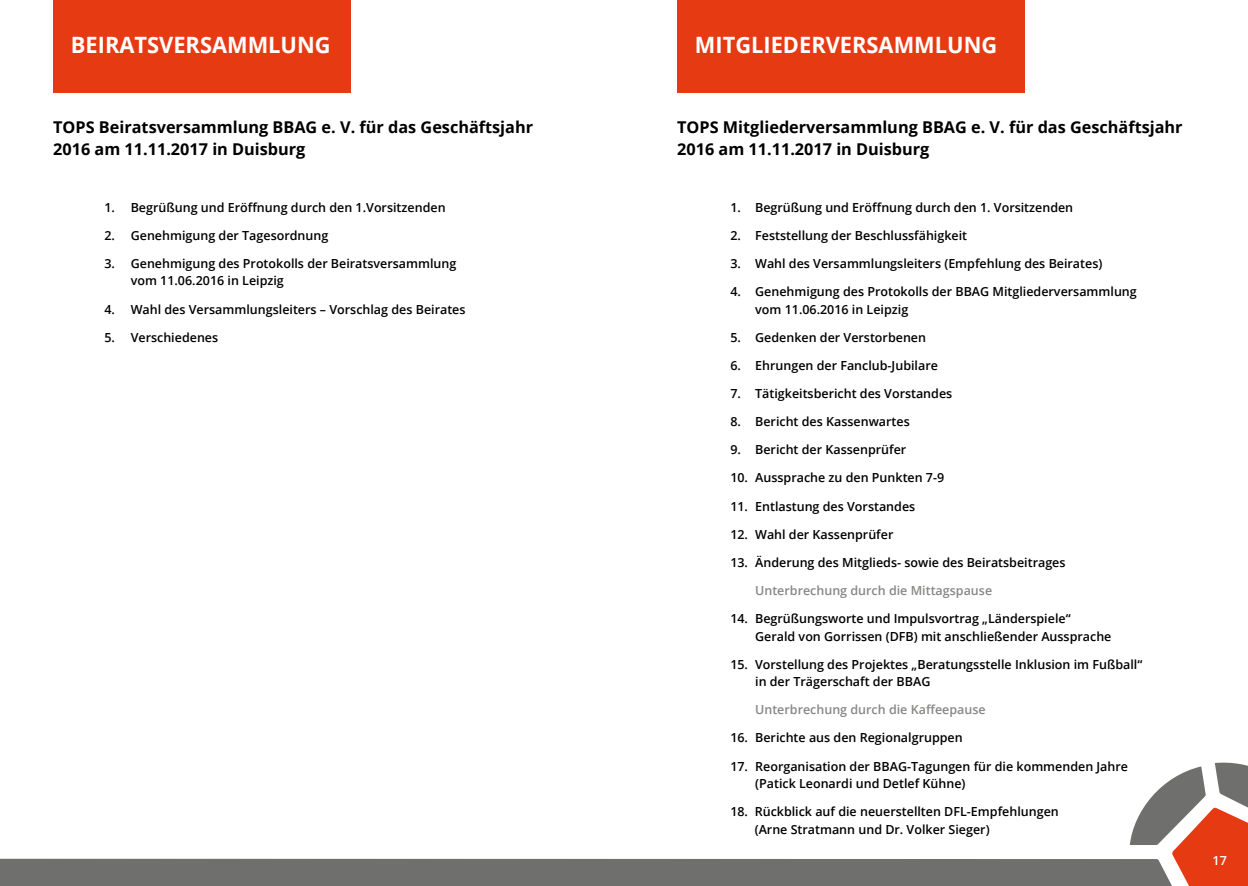
<style>
.page{position:relative;width:1248px;height:886px;background:#fff}
.page>*{position:absolute;margin:0;border:0;box-sizing:border-box;transform-origin:0 0}
.t1{font:700 22.5px "Open Sans";color:#fff}
.t2{font:700 16.25px/22.5px "Open Sans";color:#000}
.t3{font:600 12.5px/17.5px "Open Sans";color:#000}
.t4{font:600 12.5px "Open Sans";color:#878786}
.t5{font:600 12.5px "Open Sans";color:#fff}
</style>
<div class="page">
<div style="left:53px;top:0;width:298px;height:92px;background:#e63a13"></div>
<div style="left:677px;top:0;width:347px;height:92px;background:#e63a13"></div>
<svg style="left:0;top:762px;width:1247px;height:124px"></svg>
<h1 class="t1" style="left:71px;top:36px;width:261px">BEIRATSVERSAMMLUNG</h1>
<h1 class="t1" style="left:694px;top:36px;width:304px">MITGLIEDERVERSAMMLUNG</h1>
<h2 class="t2" style="left:53px;top:117px;width:481px">TOPS Beiratsversammlung BBAG e. V. für das Geschäftsjahr<br>2016 am 11.11.2017 in Duisburg</h2>
<h2 class="t2" style="left:677px;top:117px;width:507px">TOPS Mitgliederversammlung BBAG e. V. für das Geschäftsjahr<br>2016 am 11.11.2017 in Duisburg</h2>
<p class="t3" style="left:104px;top:200px;width:342px">1. Begrüßung und Eröffnung durch den 1.Vorsitzenden</p>
<p class="t3" style="left:104px;top:228px;width:225px">2. Genehmigung der Tagesordnung</p>
<p class="t3" style="left:131px;top:256px;width:327px;text-indent:-26px">3. Genehmigung des Protokolls der Beiratsversammlung vom 11.06.2016 in Leipzig</p>
<p class="t3" style="left:104px;top:302px;width:362px">4. Wahl des Versammlungsleiters – Vorschlag des Beirates</p>
<p class="t3" style="left:104px;top:330px;width:115px">5. Verschiedenes</p>
<p class="t3" style="left:730px;top:200px;width:344px">1. Begrüßung und Eröffnung durch den 1. Vorsitzenden</p>
<p class="t3" style="left:730px;top:228px;width:238px">2. Feststellung der Beschlussfähigkeit</p>
<p class="t3" style="left:730px;top:256px;width:373px">3. Wahl des Versammlungsleiters (Empfehlung des Beirates)</p>
<p class="t3" style="left:755px;top:284px;width:383px;text-indent:-25px">4. Genehmigung des Protokolls der BBAG Mitgliederversammlung vom 11.06.2016 in Leipzig</p>
<p class="t3" style="left:730px;top:330px;width:197px">5. Gedenken der Verstorbenen</p>
<p class="t3" style="left:730px;top:358px;width:209px">6. Ehrungen der Fanclub-Jubilare</p>
<p class="t3" style="left:730px;top:386px;width:223px">7. Tätigkeitsbericht des Vorstandes</p>
<p class="t3" style="left:730px;top:414px;width:181px">8. Bericht des Kassenwartes</p>
<p class="t3" style="left:730px;top:442px;width:177px">9. Bericht der Kassenprüfer</p>
<p class="t3" style="left:730px;top:470px;width:215px">10. Aussprache zu den Punkten 7-9</p>
<p class="t3" style="left:730px;top:498px;width:186px">11. Entlastung des Vorstandes</p>
<p class="t3" style="left:730px;top:527px;width:164px">12. Wahl der Kassenprüfer</p>
<p class="t3" style="left:730px;top:555px;width:337px">13. Änderung des Mitglieds- sowie des Beiratsbeitrages</p>
<p class="t4" style="left:755px;top:585px;width:238px">Unterbrechung durch die Mittagspause</p>
<p class="t3" style="left:755px;top:611px;width:358px;text-indent:-25px">14. Begrüßungsworte und Impulsvortrag „Länderspiele“<br>Gerald von Gorrissen (DFB) mit anschließender Aussprache</p>
<p class="t3" style="left:755px;top:657px;width:388px;text-indent:-25px">15. Vorstellung des Projektes „Beratungsstelle Inklusion im Fußball“ in der Trägerschaft der BBAG</p>
<p class="t4" style="left:755px;top:705px;width:232px">Unterbrechung durch die Kaffeepause</p>
<p class="t3" style="left:730px;top:730px;width:234px">16. Berichte aus den Regionalgruppen</p>
<p class="t3" style="left:755px;top:758px;width:374px;text-indent:-25px">17. Reorganisation der BBAG-Tagungen für die kommenden Jahre (Patick Leonardi und Detlef Kühne)</p>
<p class="t3" style="left:754px;top:804px;width:305px;text-indent:-24px">18. Rückblick auf die neuerstellten DFL-Empfehlungen (Arne Stratmann und Dr. Volker Sieger)</p>
<p class="t5" style="left:1212px;top:855px;width:16px">17</p>
</div>
